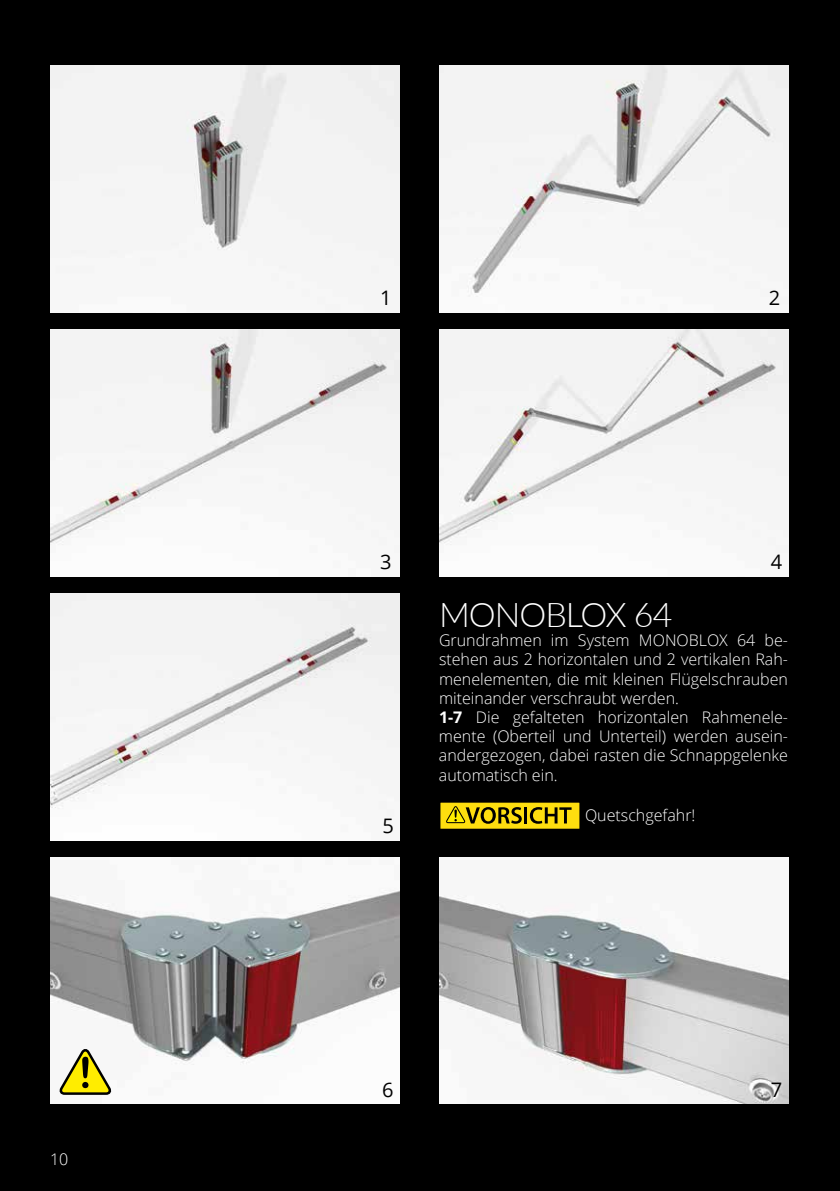
<style>
.page{position:relative;width:840px;height:1191px;background:#fff}
.page>*{position:absolute;margin:0;border:0;box-sizing:border-box;transform-origin:0 0}
.t1{font:300 34px "Lato";letter-spacing:-.03em;color:#fff}
.t2{font:20px "Open Sans";color:#000}
.t3{font:300 16px/19.2px "Open Sans";color:#fff}
.s1{font-weight:700}
</style>
<div class="page">
<div style="left:0;top:0;width:839px;height:1191px;background:#000"></div>
<img style="left:50px;top:66px;width:349px;height:246px">
<img style="left:439px;top:66px;width:348px;height:246px">
<img style="left:50px;top:330px;width:349px;height:246px">
<img style="left:439px;top:330px;width:348px;height:246px">
<img style="left:50px;top:857px;width:349px;height:247px">
<img style="left:439px;top:857px;width:348px;height:247px">
<img style="left:50px;top:593px;width:349px;height:247px">
<svg style="left:56px;top:1049px;width:56px;height:47px"></svg>
<svg style="left:439px;top:801px;width:141px;height:29px;background:#af9909"></svg>
<p class="t3" style="left:50px;top:1149px;width:20px">10</p>
<p class="t2" style="left:380px;top:284px;width:13px">1</p>
<p class="t2" style="left:768px;top:283px;width:13px">2</p>
<p class="t2" style="left:380px;top:548px;width:13px">3</p>
<p class="t2" style="left:770px;top:548px;width:13px">4</p>
<p class="t2" style="left:382px;top:811px;width:13px">5</p>
<h1 class="t1" style="left:439px;top:591px;width:235px">MONOBLOX 64</h1>
<p class="t3" style="left:439px;top:630px;width:350px">Grundrahmen im System MONOBLOX 64 be&shy;stehen aus 2 horizontalen und 2 vertikalen Rah&shy;menelementen, die mit kleinen Flügelschrauben miteinander verschraubt werden.<br><span class="s1">1-7</span> Die gefalteten horizontalen Rahmenele&shy;mente (Oberteil und Unterteil) werden ausein&shy;andergezogen, dabei rasten die Schnappgelenke automatisch ein.</p>
<p class="t3" style="left:584px;top:805px;width:112px">Quetschgefahr!</p>
<p class="t2" style="left:382px;top:1076px;width:13px">6</p>
<p class="t2" style="left:770px;top:1076px;width:13px">7</p>
</div>
